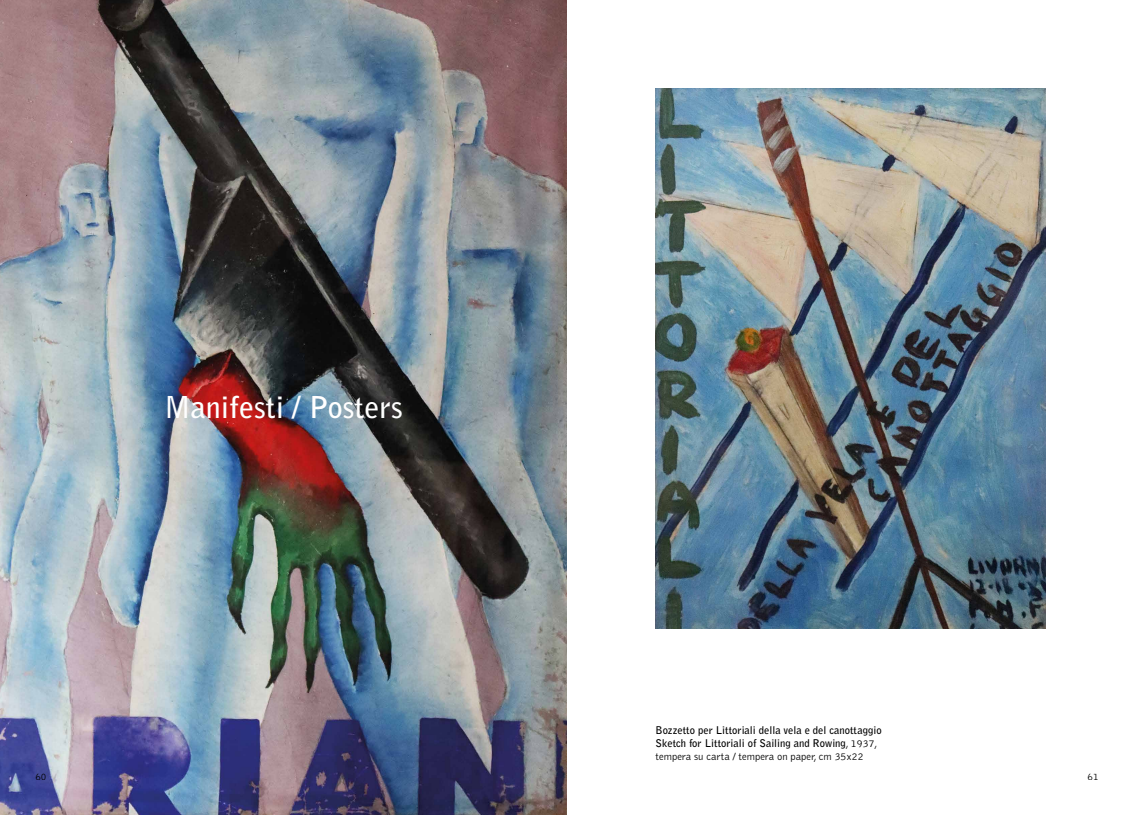
<style>
.page{position:relative;width:1134px;height:815px;background:#fff}
.page>*{position:absolute;margin:0;border:0;box-sizing:border-box;transform-origin:0 0}
.t1{font:700 30px "Bell Gothic Std";color:#fff}
.t2{font:700 10.62px/12.8px "Bell Gothic Std";color:#000}
.t3{font:300 10px "Bell Gothic Std";color:#000}
.s1{font-weight:300}
</style>
<div class="page">
<img style="left:656px;top:89px;width:390px;height:540px">
<img style="left:0;top:0;width:567px;height:815px">
<h1 class="t1" style="left:164px;top:389px;width:240px">Manifesti / Posters</h1>
<p class="t2" style="left:656px;top:724px;width:228px">Bozzetto per Littoriali della vela e del canottaggio<br>Sketch for Littoriali of Sailing and Rowing<span class="s1">, 1937, tempera su carta / tempera on paper, cm 35x22</span></p>
<p class="t3" style="left:35px;top:771px;width:13px">60</p>
<p class="t3" style="left:1087px;top:771px;width:13px">61</p>
</div>
